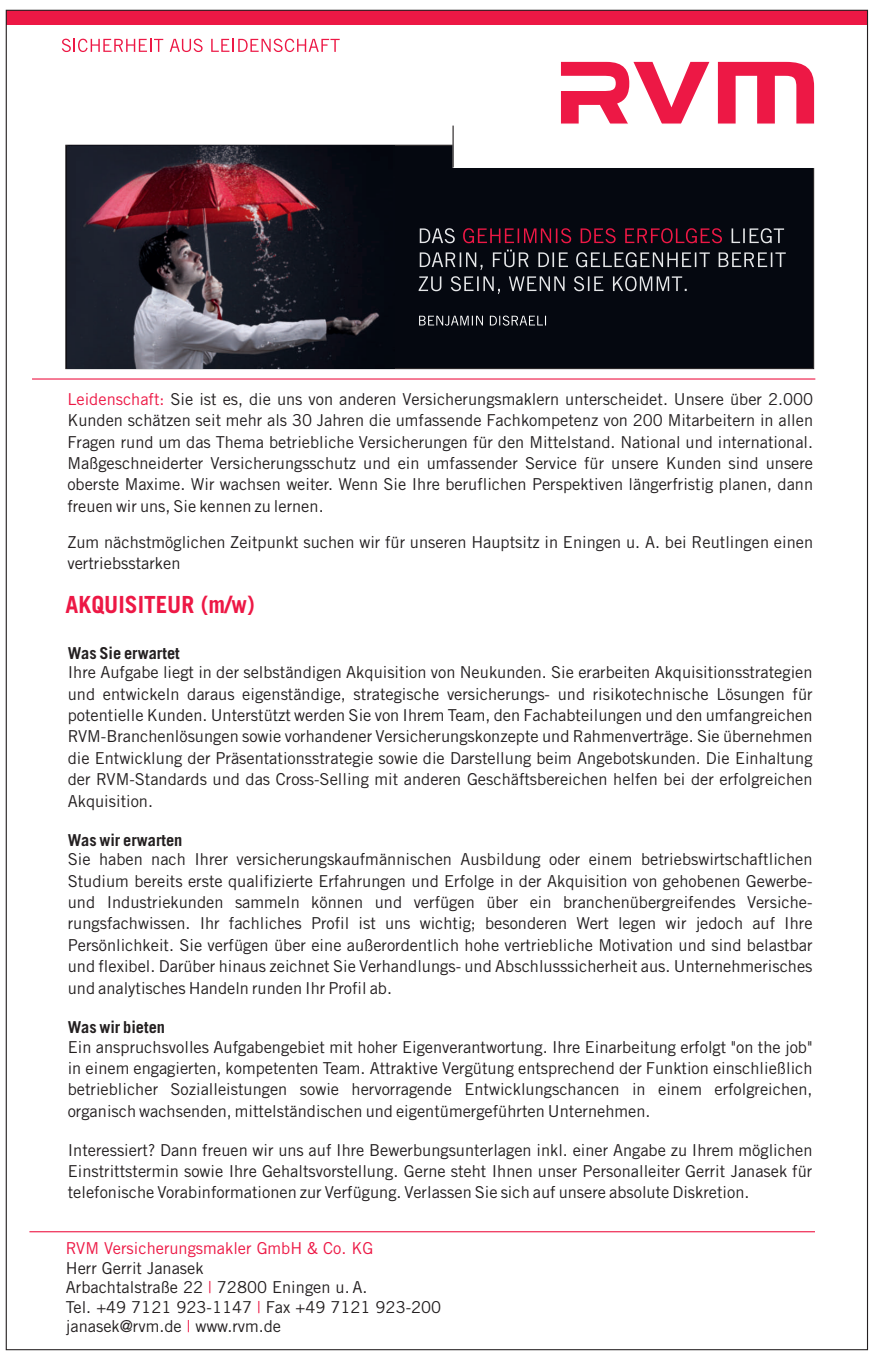
<style>
.page{position:relative;width:874px;height:1359px;background:#fff}
.page>*{position:absolute;margin:0;border:0;box-sizing:border-box;transform-origin:0 0}
.t1{font:700 23.62px "Trade Gothic LT";color:#ed1845}
.t2{font:16.43px/21.4px "Trade Gothic LT";color:#231f20;text-align:justify}
.t3{font:700 16.43px "Trade Gothic LT";color:#231f20}
.t4{font:16.43px "Trade Gothic LT";color:#ed1845}
.s1{color:#ed1845}
</style>
<div class="page">
<svg style="left:170px;top:39px;width:33px;height:13px"></svg>
<svg style="left:211px;top:39px;width:129px;height:13px"></svg>
<hr style="left:32px;top:378px;width:783px;height:1px;background:#ed1845">
<hr style="left:29px;top:1231px;width:786px;height:1px;background:#ed1845">
<svg style="left:62px;top:39px;width:101px;height:13px"></svg>
<div style="left:65px;top:145px;width:749px;height:224px;background:#050810"></div>
<img style="left:68px;top:146px;width:327px;height:223px">
<svg style="left:453px;top:62px;width:362px;height:106px"></svg>
<hr style="left:452px;top:126px;width:2px;height:41px;background:#231f20">
<svg style="left:420px;top:228px;width:35px;height:15px"></svg>
<svg style="left:420px;top:252px;width:62px;height:18px"></svg>
<svg style="left:493px;top:249px;width:35px;height:18px"></svg>
<svg style="left:538px;top:252px;width:30px;height:15px"></svg>
<svg style="left:576px;top:252px;width:134px;height:15px"></svg>
<svg style="left:718px;top:252px;width:68px;height:15px"></svg>
<svg style="left:419px;top:276px;width:22px;height:15px"></svg>
<svg style="left:451px;top:276px;width:49px;height:18px"></svg>
<svg style="left:509px;top:276px;width:55px;height:15px"></svg>
<svg style="left:574px;top:276px;width:29px;height:15px"></svg>
<svg style="left:613px;top:276px;width:74px;height:15px"></svg>
<svg style="left:463px;top:228px;width:108px;height:15px"></svg>
<svg style="left:580px;top:228px;width:35px;height:15px"></svg>
<svg style="left:625px;top:228px;width:97px;height:15px"></svg>
<svg style="left:731px;top:228px;width:53px;height:15px"></svg>
<svg style="left:419px;top:316px;width:64px;height:10px"></svg>
<svg style="left:490px;top:315px;width:56px;height:11px"></svg>
<div style="left:6px;top:10px;width:861px;height:14px;background:#ed1845"></div>
<p class="t2" style="left:67px;top:390px;width:747px"><span class="s1">Leidenschaft:</span> Sie ist es, die uns von anderen Versicherungsmaklern unterscheidet. Unsere über 2.000<br>Kunden schätzen seit mehr als 30 Jahren die umfassende Fachkompetenz von 200 Mitarbeitern in allen Fragen rund um das Thema betriebliche Versicherungen für den Mittelstand. National und international.<br>Maßgeschneiderter Versicherungsschutz und ein umfassender Service für unsere Kunden sind unsere oberste Maxime. Wir wachsen weiter. Wenn Sie Ihre beruflichen Perspektiven längerfristig planen, dann</p>
<p class="t2" style="left:67px;top:497px;width:258px">freuen wir uns, Sie kennen zu lernen.</p>
<p class="t2" style="left:67px;top:532px;width:747px">Zum nächstmöglichen Zeitpunkt suchen wir für unseren Hauptsitz in Eningen u. A. bei Reutlingen einen vertriebsstarken</p>
<h1 class="t1" style="left:66px;top:595px;width:191px">AKQUISITEUR (m/w)</h1>
<p class="t3" style="left:68px;top:647px;width:113px">Was Sie erwartet</p>
<p class="t2" style="left:68px;top:663px;width:746px">Ihre Aufgabe liegt in der selbständigen Akquisition von Neukunden. Sie erarbeiten Akquisitionsstrategien und entwickeln daraus eigenständige, strategische versicherungs- und risikotechnische Lösungen für potentielle Kunden. Unterstützt werden Sie von Ihrem Team, den Fachabteilungen und den umfangreichen RVM-Branchenlösungen sowie vorhandener Versicherungskonzepte und Rahmenverträge. Sie übernehmen die Entwicklung der Präsentationsstrategie sowie die Darstellung beim Angebotskunden. Die Einhaltung der RVM-Standards und das Cross-Selling mit anderen Geschäftsbereichen helfen bei der erfolgreichen Akquisition.</p>
<p class="t3" style="left:68px;top:834px;width:116px">Was wir erwarten</p>
<p class="t2" style="left:68px;top:850px;width:746px">Sie haben nach Ihrer versicherungskaufmännischen Ausbildung oder einem betriebswirtschaftlichen Studium bereits erste qualifizierte Erfahrungen und Erfolge in der Akquisition von gehobenen Gewerbe&shy;und Industriekunden sammeln können und verfügen über ein branchenübergreifendes Versiche&shy;rungsfachwissen. Ihr fachliches Profil ist uns wichtig; besonderen Wert legen wir jedoch auf Ihre Persönlichkeit. Sie verfügen über eine außerordentlich hohe vertriebliche Motivation und sind belastbar und flexibel. Darüber hinaus zeichnet Sie Verhandlungs- und Abschlusssicherheit aus. Unternehmerisches und analytisches Handeln runden Ihr Profil ab.</p>
<p class="t3" style="left:68px;top:1021px;width:99px">Was wir bieten</p>
<p class="t2" style="left:68px;top:1037px;width:746px">Ein anspruchsvolles Aufgabengebiet mit hoher Eigenverantwortung. Ihre Einarbeitung erfolgt "on the job" in einem engagierten, kompetenten Team. Attraktive Vergütung entsprechend der Funktion einschließlich betrieblicher Sozialleistungen sowie hervorragende Entwicklungschancen in einem erfolgreichen, organisch wachsenden, mittelständischen und eigentümergeführten Unternehmen.</p>
<p class="t2" style="left:68px;top:1140px;width:746px">Interessiert? Dann freuen wir uns auf Ihre Bewerbungsunterlagen inkl. einer Angabe zu Ihrem möglichen Einstrittstermin sowie Ihre Gehaltsvorstellung. Gerne steht Ihnen unser Personalleiter Gerrit Janasek für telefonische Vorabinformationen zur Verfügung. Verlassen Sie sich auf unsere absolute Diskretion.</p>
<p class="t4" style="left:66px;top:1242px;width:309px">RVM Versicherungsmakler GmbH &amp; Co. KG</p>
<p class="t4" style="left:208px;top:1281px;width:5px">|</p>
<p class="t4" style="left:257px;top:1300px;width:5px">|</p>
<p class="t4" style="left:187px;top:1320px;width:5px">|</p>
<p class="t2" style="left:66px;top:1259px;width:377px;line-height:19.3px;text-align:left">Herr Gerrit Janasek<br>Arbachtalstraße 22 72800 Eningen u. A.<br>Tel. +49 7121 923-1147 Fax +49 7121 923-200 janasek@rvm.de www.rvm.de</p>
</div>
